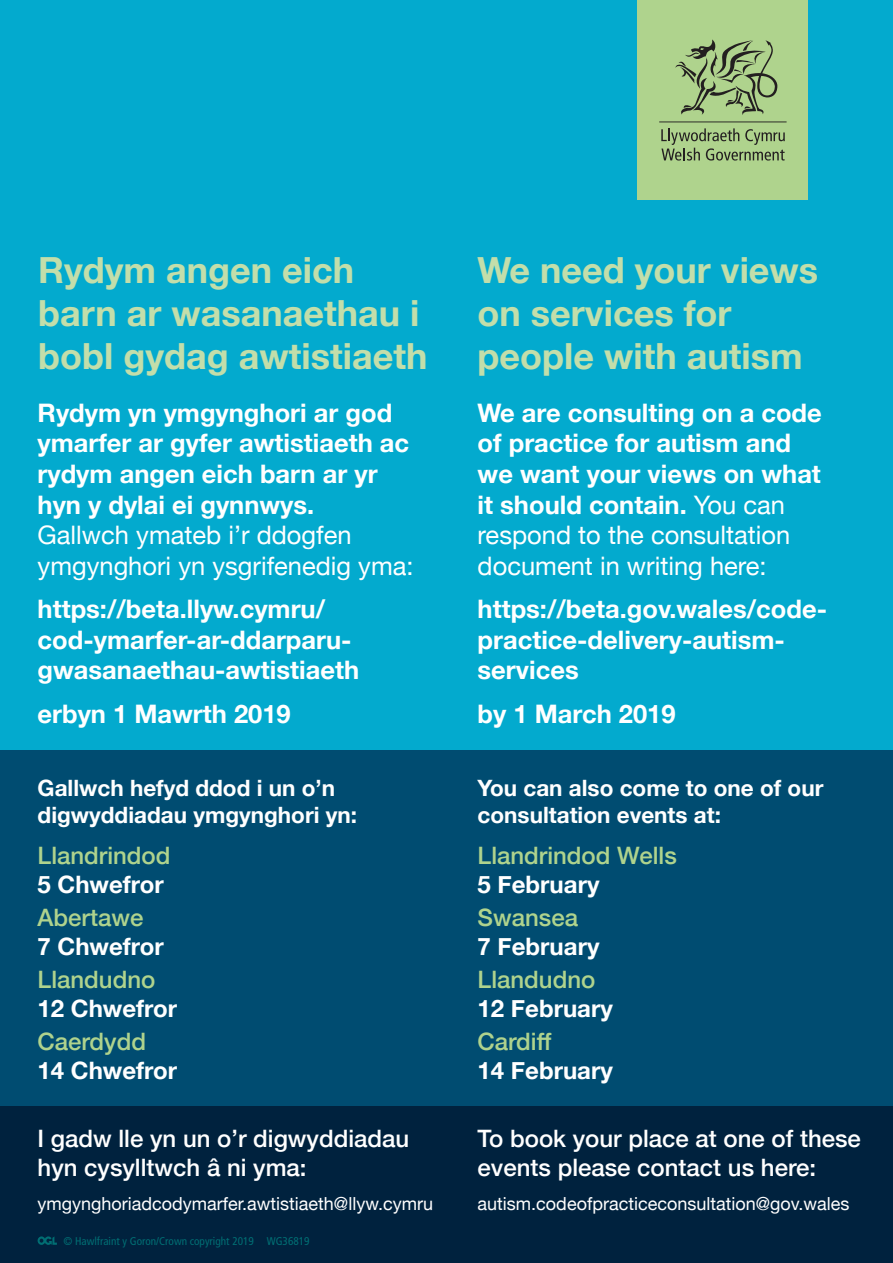
<style>
.page{position:relative;width:893px;height:1263px;background:#03aace}
.page>*{position:absolute;margin:0;border:0;box-sizing:border-box;transform-origin:0 0}
.t1{font:700 36px/43.2px "Helvetica Neue";color:#c3deaa}
.t2{font:700 25.5px/30.6px "Helvetica Neue";color:#fff}
.t3{font:500 24px/28.8px "Helvetica Neue";color:#fff}
.t4{font:700 24px/28.8px "Helvetica Neue";color:#fff}
.t5{font:500 24px "Helvetica Neue";color:#afd38d}
.t6{font:700 22.5px/27px "Helvetica Neue";color:#fff}
.t7{font:18px "Helvetica Neue";color:#fff}
.ParaStyle01-Leading{font:condensed 11.25px "Frutiger LT Std";color:#016e73}
.s1{font-weight:400}
.s2{font-weight:500;color:#afd38d}
</style>
<div class="page">
<div style="left:0;top:750px;width:893px;height:513px;background:#004c71"></div>
<div style="left:0;top:1106px;width:893px;height:157px;background:#00223e"></div>
<div style="left:638px;top:0;width:170px;height:200px;background:#afd38d"></div>
<svg style="left:675px;top:39px;width:102px;height:76px"></svg>
<svg style="left:661px;top:128px;width:124px;height:33px"></svg>
<hr style="left:659px;top:121px;width:128px;height:1px;background:#231f20">
<svg style="left:38px;top:1236px;width:19px;height:9px"></svg>
<p class="t1" style="left:38px;top:249px;width:391px">Rydym angen eich barn ar wasanaethau i bobl gydag awtistiaeth</p>
<p class="t1" style="left:478px;top:249px;width:342px">We need your views on services for people with autism</p>
<p class="t2" style="left:38px;top:398px;width:377px">Rydym yn ymgynghori ar god ymarfer ar gyfer awtistiaeth ac rydym angen eich barn ar yr hyn y dylai ei gynnwys.<br><span class="s1">Gallwch ymateb i’r ddogfen ymgynghori yn ysgrifenedig yma:</span></p>
<p class="t2" style="left:38px;top:594px;width:323px">https://beta.llyw.cymru/ cod-ymarfer-ar-ddarparu&shy;gwasanaethau-awtistiaeth</p>
<p class="t2" style="left:38px;top:699px;width:255px">erbyn 1 Mawrth 2019</p>
<p class="t2" style="left:478px;top:398px;width:346px">We are consulting on a code of practice for autism and we want your views on what it should contain. <span class="s1">You can respond to the consultation document in writing here:</span></p>
<p class="t2" style="left:478px;top:594px;width:351px">https://beta.gov.wales/code&shy;practice-delivery-autism&shy;services</p>
<p class="t2" style="left:478px;top:699px;width:199px">by 1 March 2019</p>
<p class="t6" style="left:38px;top:775px;width:321px">Gallwch hefyd ddod i un o’n digwyddiadau ymgynghori yn:</p>
<p class="t5" style="left:38px;top:837px;width:134px">Llandrindod</p>
<p class="t4" style="left:38px;top:871px;width:128px">5 Chwefror</p>
<p class="t4" style="left:38px;top:904px;width:128px"><span class="s2">Abertawe<br></span>7 Chwefror</p>
<p class="t5" style="left:38px;top:960px;width:119px">Llandudno</p>
<p class="t4" style="left:38px;top:995px;width:141px">12 Chwefror</p>
<p class="t5" style="left:38px;top:1022px;width:110px">Caerdydd</p>
<p class="t4" style="left:38px;top:1056px;width:141px">14 Chwefror</p>
<p class="t6" style="left:478px;top:775px;width:347px">You can also come to one of our consultation events at:</p>
<p class="t5" style="left:478px;top:837px;width:201px">Llandrindod Wells</p>
<p class="t4" style="left:478px;top:871px;width:123px">5 February</p>
<p class="t5" style="left:478px;top:898px;width:102px">Swansea</p>
<p class="t4" style="left:478px;top:933px;width:123px">7 February</p>
<p class="t5" style="left:478px;top:960px;width:119px">Llandudno</p>
<p class="t4" style="left:478px;top:995px;width:137px">12 February</p>
<p class="t5" style="left:478px;top:1022px;width:75px">Cardiff</p>
<p class="t4" style="left:478px;top:1056px;width:137px">14 February</p>
<p class="t3" style="left:38px;top:1122px;width:373px">I gadw lle yn un o’r digwyddiadau hyn cysylltwch â ni yma:</p>
<p class="t7" style="left:38px;top:1191px;width:397px">ymgynghoriadcodymarfer.awtistiaeth@llyw.cymru</p>
<p class="t3" style="left:478px;top:1122px;width:385px">To book your place at one of these events please contact us here:</p>
<p class="t7" style="left:478px;top:1191px;width:373px">autism.codeofpracticeconsultation@gov.wales</p>
<p class="ParaStyle01-Leading" style="left:63px;top:1234px;width:248px">© Hawlfraint y Goron/Crown copyright 2019 WG36819</p>
</div>
